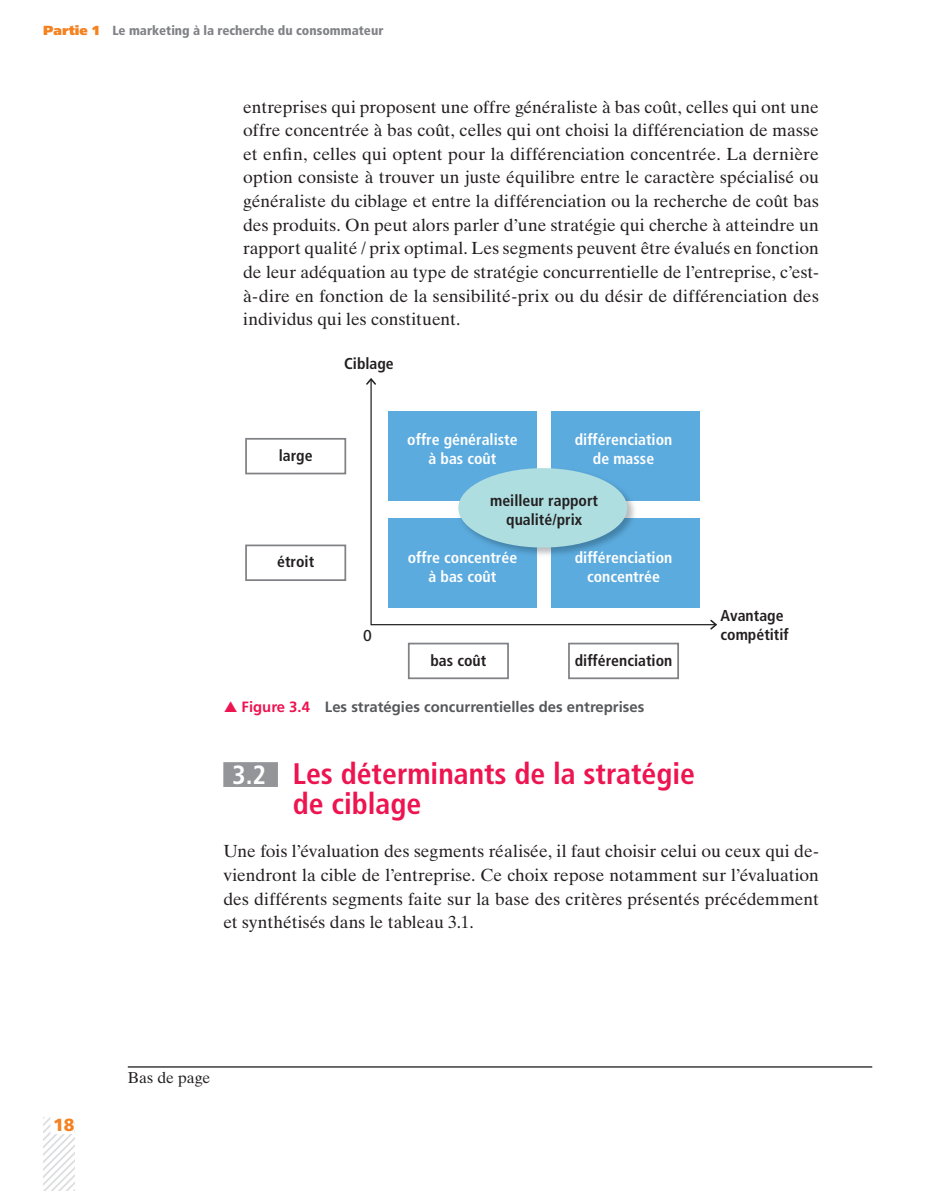
<style>
.page{position:relative;width:943px;height:1191px;background:#fff}
.page>*{position:absolute;margin:0;border:0;box-sizing:border-box;transform-origin:0 0}
.t1{font:700 condensed 29.75px/29.8px "Frutiger LT Std";color:#ed1450}
.t2{font:17.5px/23.6px "Times Ten";color:#231f20;text-align:justify}
.t3{font:900 17.5px "Frutiger LT Std";color:#f58220}
.t4{font:700 condensed 15.75px/19.2px "Frutiger LT Std";color:#fff;text-align:center}
.t5{font:700 condensed 15.75px/19.2px "Frutiger LT Std";color:#231f20}
.t6{font:15.75px "Times Ten";letter-spacing:.005em;color:#231f20}
.t7{font:15.75px "Frutiger LT Std";color:#231f20}
.t8{font:700 14.88px "Frutiger LT Std";color:#57585a}
.t9{font:900 condensed 13.12px "Frutiger LT Std";color:#808285}
.s1{font-stretch:normal;color:#f58220}
.s2{color:#ed1450}
.s3{font-size:26.25px;color:#fff}
</style>
<div class="page">
<svg style="left:43px;top:1117px;width:31px;height:74px"></svg>
<div style="left:51px;top:1116px;width:23px;height:18px;background:#fff"></div>
<div style="left:223px;top:762px;width:55px;height:25px;background:#939598"></div>
<svg style="left:370px;top:385px;width:342px;height:241px"></svg>
<svg style="left:710px;top:620px;width:7px;height:9px"></svg>
<svg style="left:366px;top:378px;width:10px;height:7px"></svg>
<div style="left:388px;top:411px;width:149px;height:90px;background:#5babdf"></div>
<div style="left:551px;top:411px;width:149px;height:90px;background:#5babdf"></div>
<div style="left:388px;top:518px;width:149px;height:89px;background:#5babdf"></div>
<div style="left:551px;top:518px;width:149px;height:89px;background:#5babdf"></div>
<img style="left:455px;top:465px;width:184px;height:94px">
<img style="left:455px;top:465px;width:82px;height:36px">
<img style="left:551px;top:465px;width:88px;height:36px">
<img style="left:455px;top:518px;width:82px;height:41px">
<img style="left:551px;top:518px;width:88px;height:41px">
<div style="left:458px;top:468px;width:169px;height:79px;background:#aedee0;border-radius:50%"></div>
<div style="left:245px;top:438px;width:101px;height:36px;border:2px solid #808285"></div>
<div style="left:245px;top:544px;width:101px;height:37px;border:2px solid #808285"></div>
<div style="left:408px;top:642px;width:101px;height:37px;border:2px solid #808285"></div>
<div style="left:568px;top:642px;width:111px;height:37px;border:2px solid #808285"></div>
<hr style="left:128px;top:1066px;width:744px;height:1px;background:#57585a">
<p class="t9" style="left:43px;top:22px;width:342px"><span class="s1">Partie 1</span> Le marketing à la recherche du consommateur</p>
<p class="t2" style="left:243px;top:95px;width:577px">entreprises qui proposent une offre généraliste à bas coût, celles qui ont une offre concentrée à bas coût, celles qui ont choisi la différenciation de masse et enfin, celles qui optent pour la différenciation concentrée. La dernière option consiste à trouver un juste équilibre entre le caractère spécialisé ou généraliste du ciblage et entre la différenciation ou la recherche de coût bas des produits. On peut alors parler d’une stratégie qui cherche à atteindre un rapport qualité / prix optimal. Les segments peuvent être évalués en fonction de leur adéquation au type de stratégie concurrentielle de l’entreprise, c’est&shy;à-dire en fonction de la sensibilité-prix ou du désir de différenciation des individus qui les constituent.</p>
<p class="t5" style="left:279px;top:446px;width:35px">large</p>
<p class="t5" style="left:277px;top:552px;width:39px">étroit</p>
<p class="t5" style="left:344px;top:353px;width:51px">Ciblage</p>
<p class="t7" style="left:363px;top:626px;width:10px">0</p>
<p class="t4" style="left:407px;top:430px;width:112px">offre généraliste à bas coût</p>
<p class="t4" style="left:575px;top:430px;width:99px">différenciation de masse</p>
<p class="t5" style="left:490px;top:490px;width:109px;text-align:center">meilleur rapport qualité/prix</p>
<p class="t4" style="left:408px;top:548px;width:111px">offre concentrée à bas coût</p>
<p class="t4" style="left:575px;top:548px;width:99px">différenciation concentrée</p>
<p class="t5" style="left:430px;top:650px;width:57px">bas coût</p>
<p class="t5" style="left:575px;top:650px;width:99px">différenciation</p>
<p class="t8" style="left:242px;top:698px;width:404px"><span class="s2">Figure 3.4</span> Les stratégies concurrentielles des entreprises</p>
<p class="t5" style="left:720px;top:606px;width:70px">Avantage compétitif</p>
<h1 class="t1" style="left:293px;top:759px;width:404px;text-indent:-61px"><span class="s3">3.2</span> Les déterminants de la stratégie de ciblage</h1>
<p class="t2" style="left:223px;top:839px;width:597px">Une fois l’évaluation des segments réalisée, il faut choisir celui ou ceux qui de&shy;viendront la cible de l’entreprise. Ce choix repose notamment sur l’évaluation des différents segments faite sur la base des critères présentés précédemment et synthétisés dans le tableau 3.1.</p>
<p class="t3" style="left:53px;top:1114px;width:23px">18</p>
<p class="t6" style="left:128px;top:1068px;width:84px">Bas de page</p>
</div>
